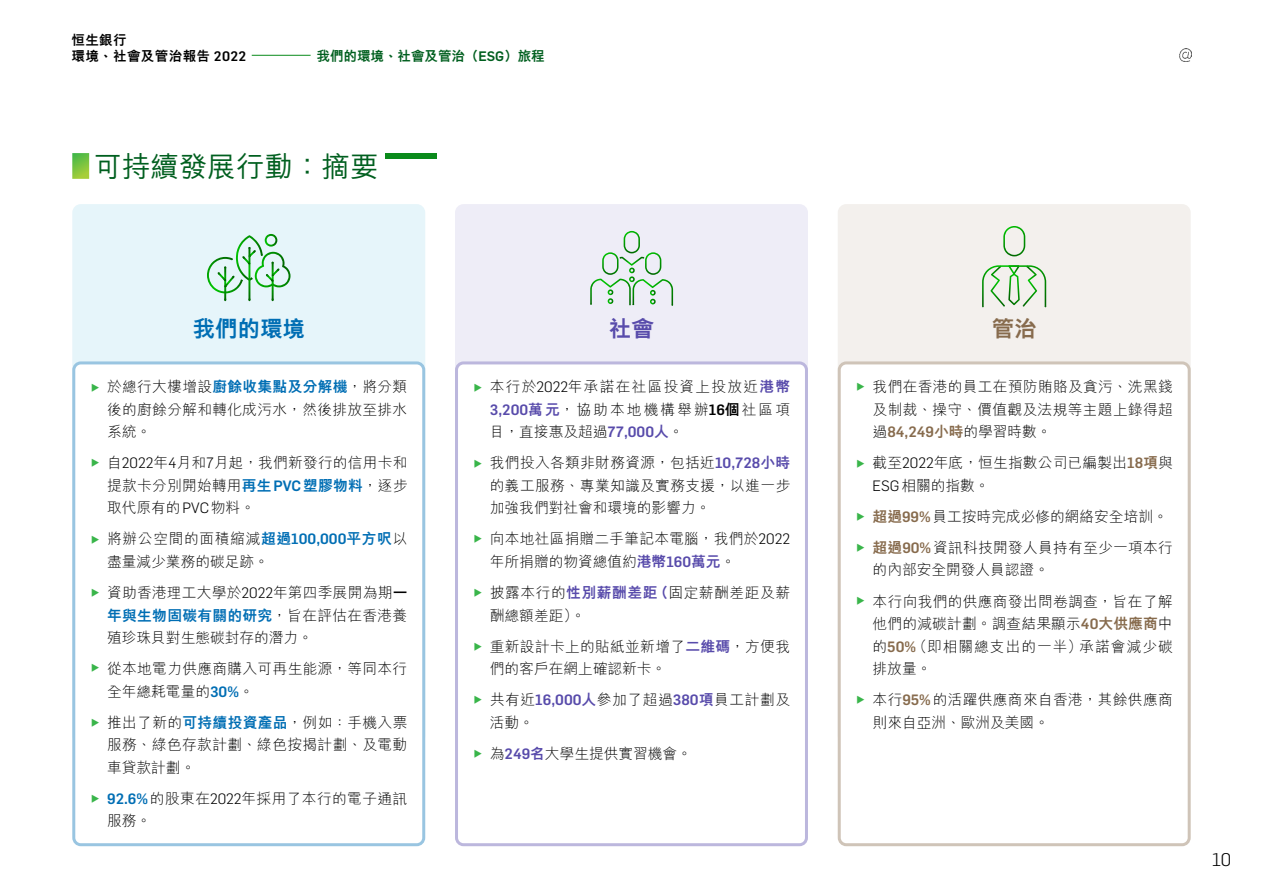
<style>
.page{position:relative;width:1263px;height:893px;background:#fff}
.page>*{position:absolute;margin:0;border:0;box-sizing:border-box;transform-origin:0 0}
.Header__H3{font:500 28.5px "M Hei HK";color:#005f1f}
.Subhead_3__H4{font:800 22.5px "M Hei HK";color:#006eb4}
.Subhead_3__H4-2{font:800 22.5px "M Hei HK";color:#584bab}
.Subhead_3__H4-3{font:800 22.5px "M Hei HK";color:#876b4d}
.t1{font:300 18px "Flama";color:#000}
.t2{font:300 14.7px/22.5px "M Hei HK";letter-spacing:.025em;color:#000}
.t3{font:300 14.7px "M Hei HK";color:#000}
.t4{font:300 14.7px/22.5px "M Hei HK";letter-spacing:.045em;color:#000}
.t5{font:800 13.5px/16.2px "M Hei HK";letter-spacing:.03em;color:#000}
.t6{font:800 13.5px "M Hei HK";color:#005f1f}
.s1{font-family:"Flama";font-weight:500}
.s2{font-family:"Flama";font-size:17.7px;color:#39b54a}
.s3{font-weight:800;color:#006eb4}
.s4{font-family:"Flama"}
.s5{font-family:"Flama";font-weight:500;color:#006eb4}
.s6{font-weight:800}
.s7{font-weight:800;color:#584bab}
.s8{font-family:"Flama";font-weight:500;color:#584bab}
.s9{font-family:"Flama";font-weight:500;color:#876b4d}
.s10{font-weight:800;color:#876b4d}
</style>
<div class="page">
<div style="left:838px;top:204px;width:353px;height:540px;background:#f3f0ed;border-radius:9px"></div>
<div style="left:455px;top:204px;width:353px;height:540px;background:#eeedf7;border-radius:9px"></div>
<div style="left:72px;top:204px;width:353px;height:540px;background:#e6f5fa;border-radius:9px"></div>
<svg style="left:72px;top:153px;width:17px;height:26px"></svg>
<div style="left:385px;top:153px;width:52px;height:5px;background:#0a8a1b"></div>
<div style="left:74px;top:363px;width:350px;height:482px;background:#fff;border-radius:7px"></div>
<div style="left:72px;top:361px;width:353px;height:485px;border:3px solid #99c5e1;border-radius:7px"></div>
<div style="left:456px;top:363px;width:350px;height:482px;background:#fff;border-radius:7px"></div>
<div style="left:455px;top:361px;width:353px;height:485px;border:3px solid #bcb7dd;border-radius:7px"></div>
<div style="left:839px;top:363px;width:350px;height:482px;background:#fff;border-radius:7px"></div>
<div style="left:838px;top:361px;width:353px;height:485px;border:3px solid #cfc4b8;border-radius:7px"></div>
<svg style="left:982px;top:265px;width:64px;height:42px"></svg>
<svg style="left:1003px;top:226px;width:22px;height:30px"></svg>
<svg style="left:590px;top:231px;width:83px;height:75px"></svg>
<svg style="left:207px;top:234px;width:83px;height:67px"></svg>
<svg style="left:1180px;top:49px;width:12px;height:12px"></svg>
<hr style="left:252px;top:55px;width:59px;height:1px;background:#0a8a1b">
<p class="t5" style="left:71px;top:31px;width:176px">恒生銀行<br>環境、社會及管治報告 <span class="s1">2022</span></p>
<p class="t6" style="left:317px;top:49px;width:230px">我們的環境、社會及管治（<span class="s1">ESG</span>）旅程</p>
<h3 class="Header__H3" style="left:94px;top:146px;width:286px">可持續發展行動：摘要</h3>
<h4 class="Subhead_3__H4" style="left:192px;top:317px;width:114px">我們的環境</h4>
<p class="t2" style="left:107px;top:376px;width:302px;text-align:justify;text-indent:-17px"><span class="s2">►</span> 於總行大樓增設<span class="s3">廚餘收集點及分解機</span>，將分類後的廚餘分解和轉化成污水，然後排放至排水系統。</p>
<p class="t2" style="left:107px;top:452px;width:302px;text-align:justify;text-indent:-17px"><span class="s2">►</span> 自<span class="s4">2022</span>年<span class="s4">4</span>月和<span class="s4">7</span>月起，我們新發行的信用卡和提款卡分別開始轉用<span class="s3">再生</span><span class="s5">PVC</span><span class="s3">塑膠物料</span>，逐步取代原有的<span class="s4">PVC</span>物料。</p>
<p class="t2" style="left:107px;top:528px;width:302px;text-indent:-17px"><span class="s2">►</span> 將辦公空間的面積縮減<span class="s3">超過</span><span class="s5">100,000</span><span class="s3">平方呎</span>以盡量減少業務的碳足跡。</p>
<p class="t2" style="left:107px;top:581px;width:302px;text-align:justify;text-indent:-17px"><span class="s2">►</span> 資助香港理工大學於<span class="s4">2022</span>年第四季展開為期<span class="s6">一</span><span class="s3">年與生物固碳有關的研究</span>，旨在評估在香港養殖珍珠貝對生態碳封存的潛力。</p>
<p class="t2" style="left:107px;top:657px;width:302px;text-indent:-17px"><span class="s2">►</span> 從本地電力供應商購入可再生能源，等同本行全年總耗電量的<span class="s5">30%</span>。</p>
<p class="t2" style="left:107px;top:711px;width:302px;text-align:justify;text-indent:-17px"><span class="s2">►</span> 推出了新的<span class="s3">可持續投資產品</span>，例如：手機入票服務、綠色存款計劃、綠色按揭計劃、及電動車貸款計劃。</p>
<p class="t2" style="left:107px;top:787px;width:302px;text-indent:-17px"><span class="s2">►</span> <span class="s5">92.6%</span>的股東在<span class="s4">2022</span>年採用了本行的電子通訊服務。</p>
<h4 class="Subhead_3__H4-2" style="left:609px;top:317px;width:46px">社會</h4>
<p class="t2" style="left:490px;top:376px;width:302px;text-align:justify;text-indent:-17px"><span class="s2">►</span> 本行於<span class="s4">2022</span>年承諾在社區投資上投放近<span class="s7">港幣</span><span class="s8">3,200</span><span class="s7">萬元</span>，協助本地機構舉辦<span class="s1">16</span><span class="s6">個</span>社區項目，直接惠及超過<span class="s8">77,000</span><span class="s7">人</span>。</p>
<p class="t2" style="left:490px;top:452px;width:302px;text-align:justify;text-indent:-17px"><span class="s2">►</span> 我們投入各類非財務資源，包括近<span class="s8">10,728</span><span class="s7">小時</span>的義工服務、專業知識及實務支援，以進一步加強我們對社會和環境的影響力。</p>
<p class="t2" style="left:490px;top:528px;width:302px;text-indent:-17px"><span class="s2">►</span> 向本地社區捐贈二手筆記本電腦，我們於<span class="s4">2022</span>年所捐贈的物資總值約<span class="s7">港幣</span><span class="s8">160</span><span class="s7">萬元</span>。</p>
<p class="t2" style="left:490px;top:581px;width:302px;text-indent:-17px"><span class="s2">►</span> 披露本行的<span class="s7">性別薪酬差距（</span>固定薪酬差距及薪酬總額差距）。</p>
<p class="t2" style="left:490px;top:635px;width:302px;text-indent:-17px"><span class="s2">►</span> 重新設計卡上的貼紙並新增了<span class="s7">二維碼</span>，方便我們的客戶在網上確認新卡。</p>
<p class="t4" style="left:490px;top:688px;width:302px;text-indent:-17px"><span class="s2">►</span> 共有近<span class="s8">16,000</span><span class="s7">人</span>參加了超過<span class="s8">380</span><span class="s7">項</span>員工計劃及活動。</p>
<p class="t3" style="left:473px;top:746px;width:221px"><span class="s2">►</span> 為<span class="s8">249</span><span class="s7">名</span>大學生提供實習機會。</p>
<h4 class="Subhead_3__H4-3" style="left:992px;top:317px;width:46px">管治</h4>
<p class="t2" style="left:873px;top:376px;width:302px;text-align:justify;text-indent:-17px"><span class="s2">►</span> 我們在香港的員工在預防賄賂及貪污、洗黑錢及制裁、操守、價值觀及法規等主題上錄得超過<span class="s9">84,249</span><span class="s10">小時</span>的學習時數。</p>
<p class="t2" style="left:873px;top:452px;width:302px;text-indent:-17px"><span class="s2">►</span> 截至<span class="s4">2022</span>年底，恒生指數公司已編製出<span class="s9">18</span><span class="s10">項</span>與<br><span class="s4">ESG</span>相關的指數。</p>
<p class="t3" style="left:856px;top:509px;width:314px"><span class="s2">►</span> <span class="s10">超過</span><span class="s9">99%</span>員工按時完成必修的網絡安全培訓。</p>
<p class="t2" style="left:873px;top:536px;width:302px;text-indent:-17px"><span class="s2">►</span> <span class="s10">超過</span><span class="s9">90%</span>資訊科技開發人員持有至少一項本行的內部安全開發人員認證。</p>
<p class="t2" style="left:873px;top:590px;width:302px;text-align:justify;text-indent:-17px"><span class="s2">►</span> 本行向我們的供應商發出問卷調查，旨在了解他們的減碳計劃。調查結果顯示<span class="s9">40</span><span class="s10">大供應商</span>中的<span class="s9">50%</span>（即相關總支出的一半）承諾會減少碳排放量。</p>
<p class="t2" style="left:873px;top:688px;width:302px;text-indent:-17px"><span class="s2">►</span> 本行<span class="s9">95%</span>的活躍供應商來自香港，其餘供應商則來自亞洲、歐洲及美國。</p>
<p class="t1" style="left:1212px;top:847px;width:21px">10</p>
</div>
